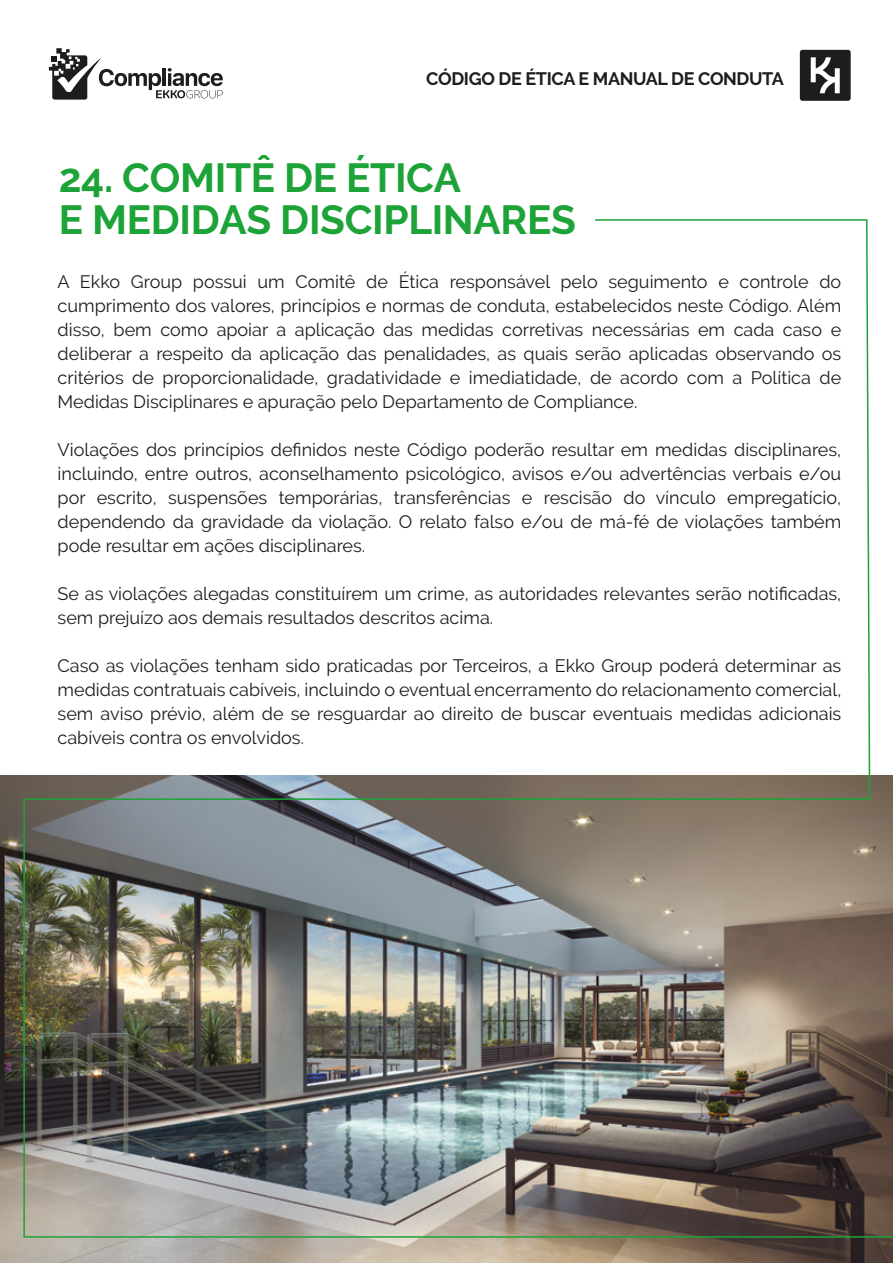
<style>
.page{position:relative;width:893px;height:1263px;background:#fff}
.page>*{position:absolute;margin:0;border:0;box-sizing:border-box;transform-origin:0 0}
.t1{font:700 40.5px/42px "Raleway";letter-spacing:-.01em;color:#1da338}
.t2{font:18px/24px "Raleway";color:#1d1d1b;text-align:justify}
.t3{font:700 18px "Raleway";letter-spacing:-.02em;color:#1d1d1b}
</style>
<div class="page">
<img style="left:0;top:775px;width:892px;height:488px">
<svg style="left:800px;top:50px;width:51px;height:51px"></svg>
<svg style="left:49px;top:48px;width:174px;height:52px"></svg>
<img style="left:23px;top:219px;width:870px;height:1019px">
<p class="t3" style="left:426px;top:68px;width:359px">CÓDIGO DE ÉTICA E MANUAL DE CONDUTA</p>
<h1 class="t1" style="left:59px;top:157px;width:519px">24. COMITÊ DE ÉTICA<br>E MEDIDAS DISCIPLINARES</h1>
<p class="t2" style="left:58px;top:270px;width:785px">A Ekko Group possui um Comitê de Ética responsável pelo seguimento e controle do cumprimento dos valores, princípios e normas de conduta, estabelecidos neste Código. Além disso, bem como apoiar a aplicação das medidas corretivas necessárias em cada caso e deliberar a respeito da aplicação das penalidades, as quais serão aplicadas observando os critérios de proporcionalidade, gradatividade e imediatidade, de acordo com a Política de Medidas Disciplinares e apuração pelo Departamento de Compliance.</p>
<p class="t2" style="left:58px;top:438px;width:785px">Violações dos princípios definidos neste Código poderão resultar em medidas disciplinares, incluindo, entre outros, aconselhamento psicológico, avisos e/ou advertências verbais e/ou por escrito, suspensões temporárias, transferências e rescisão do vínculo empregatício, dependendo da gravidade da violação. O relato falso e/ou de má-fé de violações também pode resultar em ações disciplinares.</p>
<p class="t2" style="left:58px;top:582px;width:785px">Se as violações alegadas constituírem um crime, as autoridades relevantes serão notificadas, sem prejuízo aos demais resultados descritos acima.</p>
<p class="t2" style="left:58px;top:654px;width:785px">Caso as violações tenham sido praticadas por Terceiros, a Ekko Group poderá determinar as medidas contratuais cabíveis, incluindo o eventual encerramento do relacionamento comercial, sem aviso prévio, além de se resguardar ao direito de buscar eventuais medidas adicionais cabíveis contra os envolvidos.</p>
</div>
